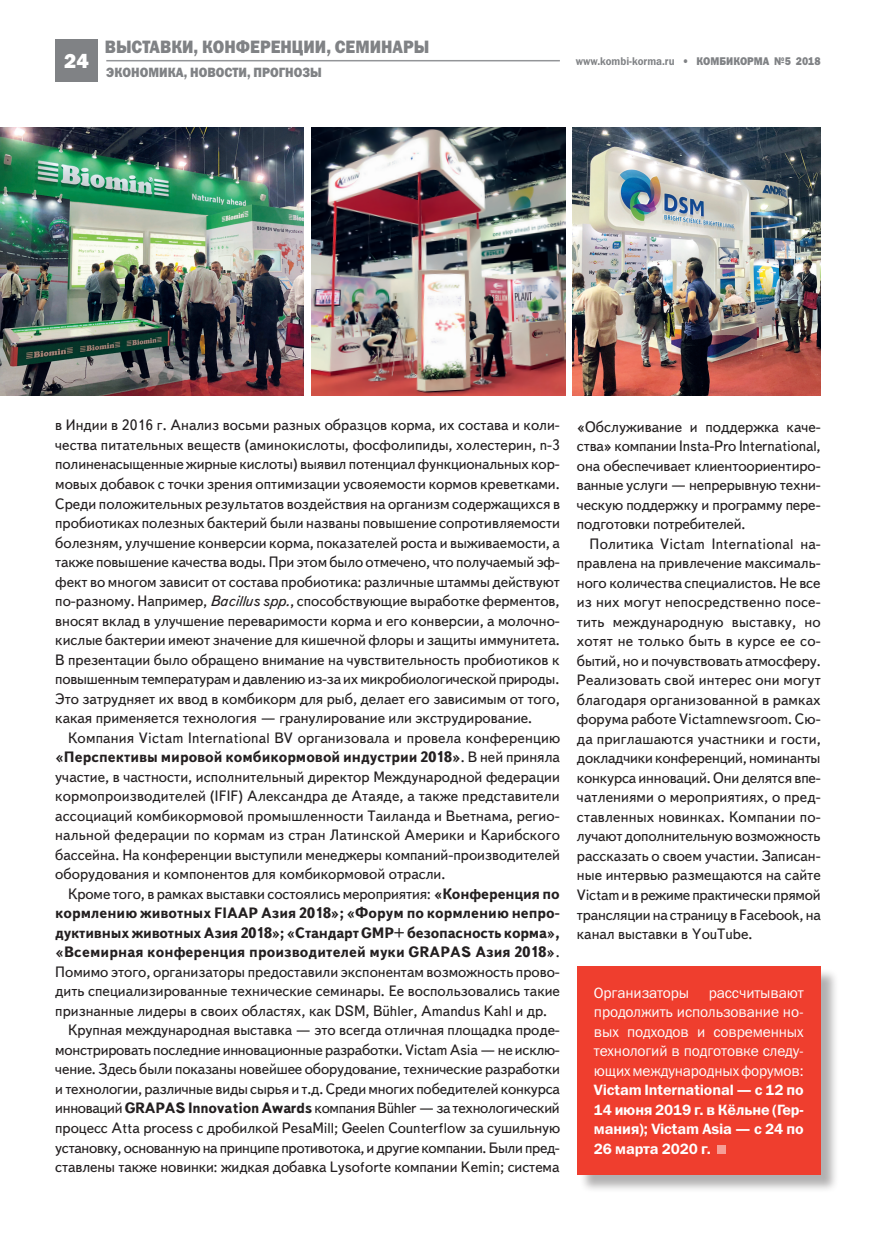
<style>
.page{position:relative;width:893px;height:1234px;background:#fff}
.page>*{position:absolute;margin:0;border:0;box-sizing:border-box;transform-origin:0 0}
.t1{font:800 21px "Franklin Gothic";color:#fff}
.t2{font:18px "Franklin Gothic Heavy C";color:#808285;scale:.9 1}
.Osnovnoy_text-10-13{font:15px/19.5px "Text Book C";color:#231f20;text-align:justify}
.Vstavka_10-13{font:15px/19.5px "Franklin Gothic Book C";letter-spacing:-.01em;color:#fff;text-align:justify}
.t3{font:13.5px "Franklin Gothic Heavy C";color:#808285;scale:.9 1}
.t4{font:11.25px "Franklin Gothic Demi C";color:#808285;scale:.9 1}
.t5{font:11.25px "Franklin Gothic Heavy C";color:#808285;scale:.9 1}
.s1{font-family:"Franklin Gothic Heavy C"}
.s2{font-style:italic}
.s3{font-weight:700}
.s4{font-family:"Text"}
.s5{font-family:"Franklin Gothic Demi C"}
</style>
<div class="page">
<div style="left:55px;top:39px;width:43px;height:42px;background:#808285"></div>
<hr style="left:106px;top:60px;width:454px;height:1px;background:#939598">
<div style="left:579px;top:967px;width:266px;height:231px;background:#231f20;opacity:.35"></div>
<div style="left:577px;top:965px;width:244px;height:209px;background:#ef3e2e"></div>
<img style="left:0;top:128px;width:303px;height:268px">
<img style="left:312px;top:128px;width:253px;height:268px">
<img style="left:572px;top:128px;width:249px;height:268px">
<div style="left:717px;top:1144px;width:9px;height:9px;background:#f69e96"></div>
<p class="t2" style="left:105px;top:37px;width:362px">выставки, конференции, семинары</p>
<h1 class="t1" style="left:64px;top:47px;width:26px">24</h1>
<p class="t4" style="left:576px;top:54px;width:144px">www.kombi-korma.ru <span class="s1">• КОМ</span></p>
<p class="t5" style="left:719px;top:54px;width:17px">БИКОРМА</p>
<p class="t5" style="left:774px;top:54px;width:53px">№5 2018</p>
<p class="t3" style="left:106px;top:64px;width:241px">экономика, новости, прогнозы</p>
<p class="Osnovnoy_text-10-13" style="left:55px;top:416px;width:506px">в Индии в 2016 г. Анализ восьми разных образцов корма, их состава и коли&shy;чества питательных веществ (аминокислоты, фосфолипиды, холестерин, n-3 полиненасыщенные жирные кислоты) выявил потенциал функциональных кор&shy;мовых добавок с точки зрения оптимизации усвояемости кормов креветками.<br>Среди положительных результатов воздействия на организм содержащихся в пробиотиках полезных бактерий были названы повышение сопротивляемости болезням, улучшение конверсии корма, показателей роста и выживаемости, а также повышение качества воды. При этом было отмечено, что получаемый эф&shy;фект во многом зависит от состава пробиотика: различные штаммы действуют по-разному. Например, <span class="s2">Bacillus spp.</span>, способствующие выработке ферментов, вносят вклад в улучшение переваримости корма и его конверсии, а молочно&shy;кислые бактерии имеют значение для кишечной флоры и защиты иммунитета.<br>В презентации было обращено внимание на чувствительность пробиотиков к повышенным температурам и давлению из-за их микробиологической природы.<br>Это затрудняет их ввод в комбикорм для рыб, делает его зависимым от того, какая применяется технология — гранулирование или экструдирование.</p>
<p class="Osnovnoy_text-10-13" style="left:55px;top:728px;width:506px;text-indent:13px">Компания Victam International BV организовала и провела конференцию <span class="s3">«Перспективы мировой комбикормовой индустрии 2018»</span>. В ней приняла участие, в частности, исполнительный директор Международной федерации кормопроизводителей (IFIF) Александра де Атаяде, а также представители ассоциаций комбикормовой промышленности Таиланда и Вьетнама, регио&shy;нальной федерации по кормам из стран Латинской Америки и Карибского бассейна. На конференции выступили менеджеры компаний-производителей оборудования и компонентов для комбикормовой отрасли.</p>
<p class="Osnovnoy_text-10-13" style="left:55px;top:884px;width:506px;text-indent:13px">Кроме того, в рамках выставки состоялись мероприятия: <span class="s3">«Конференция по кормлению животных FIAAP Азия 2018»; «Форум по кормлению непро&shy;дуктивных животных Азия 2018»; «Стандарт GMP+ безопасность корма», «Всемирная конференция производителей муки GRAPAS Азия 2018»</span>.<br>Помимо этого, организаторы предоставили экспонентам возможность прово&shy;дить специализированные технические семинары. Ее воспользовались такие признанные лидеры в своих областях, как DSM, B<span class="s4">ü</span>hler, Amandus Kahl и др.</p>
<p class="Osnovnoy_text-10-13" style="left:55px;top:1020px;width:507px;text-indent:13px">Крупная международная выставка — это всегда отличная площадка проде&shy;монстрировать последние инновационные разработки. Victam Asia — не исклю&shy;чение. Здесь были показаны новейшее оборудование, технические разработки и технологии, различные виды сырья и т.д. Среди многих победителей конкурса инноваций <span class="s3">GRAPAS Innovation Awards</span> компания B<span class="s4">ü</span>hler — за технологический процесс Atta process с дробилкой PesaMill; Geelen Counterflow за сушильную установку, основанную на принципе противотока, и другие компании. Были пред&shy;ставлены также новинки: жидкая добавка Lysoforte компании Kemin; система</p>
<p class="Osnovnoy_text-10-13" style="left:577px;top:417px;width:245px">«Обслуживание и поддержка каче&shy;ства» компании Insta-Pro International, она обеспечивает клиентоориентиро&shy;ванные услуги — непрерывную техни&shy;ческую поддержку и программу пере&shy;подготовки потребителей.</p>
<p class="Osnovnoy_text-10-13" style="left:577px;top:534px;width:245px;text-indent:13px">Политика Victam International на&shy;правлена на привлечение максималь&shy;ного количества специалистов. Не все из них могут непосредственно посе&shy;тить международную выставку, но хотят не только быть в курсе ее со&shy;бытий, но и почувствовать атмосферу.<br>Реализовать свой интерес они могут благодаря организованной в рамках форума работе Victamnewsroom. Сю&shy;да приглашаются участники и гости, докладчики конференций, номинанты конкурса инноваций. Они делятся впе&shy;чатлениями о мероприятиях, о пред&shy;ставленных новинках. Компании по&shy;лучают дополнительную возможность рассказать о своем участии. Записан&shy;ные интервью размещаются на сайте Victam и в режиме практически прямой трансляции на страницу в Facebook, на канал выставки в YouTube.</p>
<p class="Vstavka_10-13" style="left:594px;top:982px;width:97px">Организаторы</p>
<p class="Vstavka_10-13" style="left:594px;top:982px;width:211px;text-indent:115px">рассчитывают продолжить использование но&shy;вых подходов и современных технологий в подготовке следу&shy;ющих международных форумов:<br><span class="s5">Victam International — с 12 по 14 июня 2019 г. в Кёльне (Гер&shy;мания); Victam Asia — с 24 по 26 марта 2020 г.</span></p>
</div>
